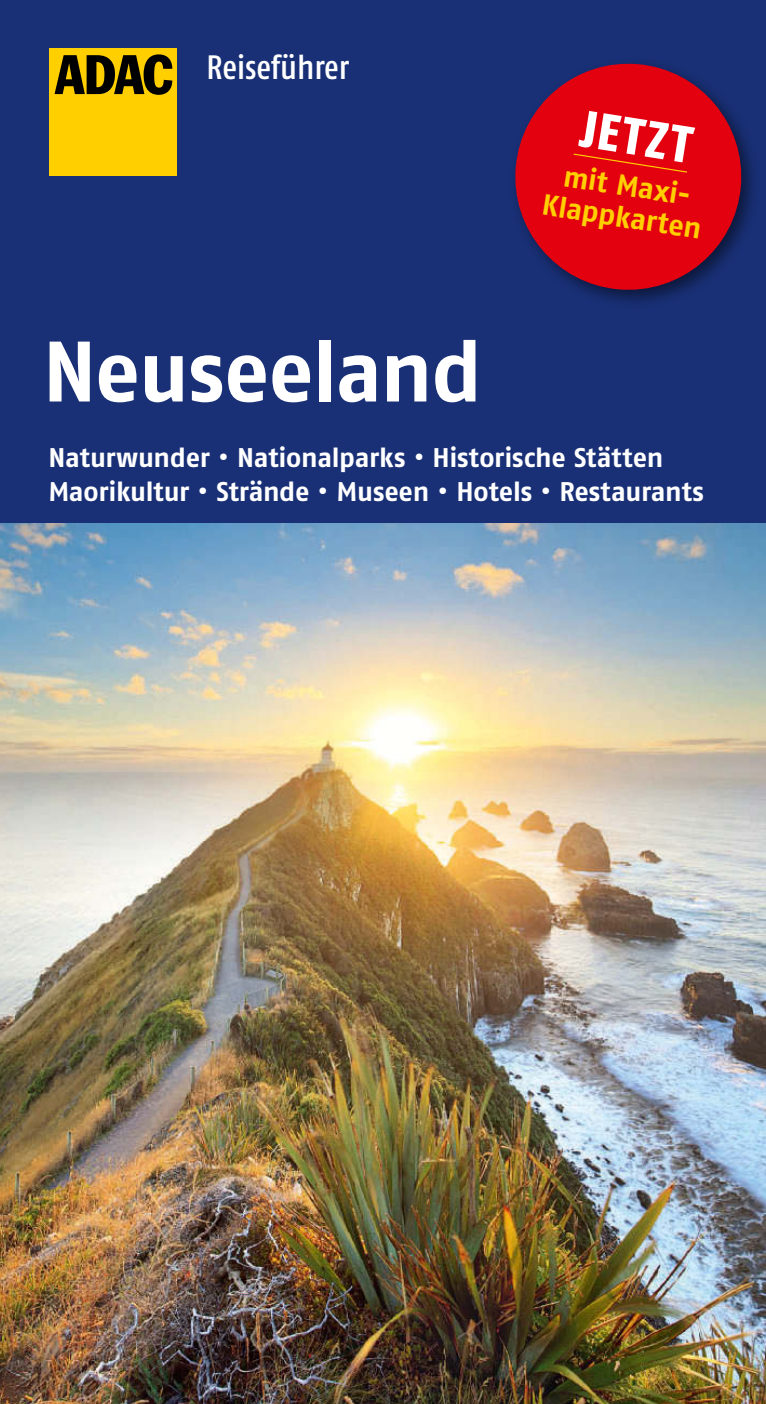
<style>
.page{position:relative;width:766px;height:1404px;background:#fff}
.page>*{position:absolute;margin:0;border:0;box-sizing:border-box;transform-origin:0 0}
._91_2_Titel_Überschr{font:700 85.5px "Fago Pro";letter-spacing:-.02em;color:#fff}
.t1{font:54.68px "ADAC Franklin Gothic Pro";color:#000}
._91_7_Titel_Button_Ü{font:800 condensed 51.75px "Fago Pro";color:#fff}
._91_1_Titel_Dachzeil{font:500 condensed 33.75px "Fago Pro";color:#fff}
._91_8_Titel_Button_U{font:700 29.25px/31.5px "Fago Pro";color:#ffcf00;text-align:center}
._91_4_Titel_Beschrei{font:700 27px "Fago Pro";letter-spacing:-.01em;color:#fff}
</style>
<div class="page">
<div style="left:0;top:0;width:766px;height:1403px;background:#193076"></div>
<div style="left:50px;top:48px;width:127px;height:127px;background:#ffcf00"></div>
<div style="left:508px;top:56px;width:253px;height:254px;background:#000;opacity:.5"></div>
<svg style="left:510px;top:59px;width:236px;height:236px;fill:#e3000f"></svg>
<svg style="left:572px;top:153px;width:116px;height:20px;background:#e40b0e"></svg>
<img style="left:0;top:523px;width:766px;height:880px">
<p class="t1" style="left:55px;top:41px;width:120px">ADAC</p>
<p class="_91_1_Titel_Dachzeil" style="left:207px;top:47px;width:144px">Reiseführer</p>
<p class="_91_2_Titel_Überschr" style="left:43px;top:320px;width:441px">Neuseeland</p>
<p class="_91_7_Titel_Button_Ü" style="left:586px;top:97px;width:113px;rotate:9deg">JETZT</p>
<p class="_91_8_Titel_Button_U" style="left:550px;top:157px;width:163px;rotate:9deg">mit Maxi-<br>Klappkarten</p>
<p class="_91_4_Titel_Beschrei" style="left:49px;top:441px;width:616px">Naturwunder • Nationalparks • Historische Stätten</p>
<p class="_91_4_Titel_Beschrei" style="left:48px;top:475px;width:657px">Maorikultur • Strände • Museen • Hotels • Restaurants</p>
</div>
